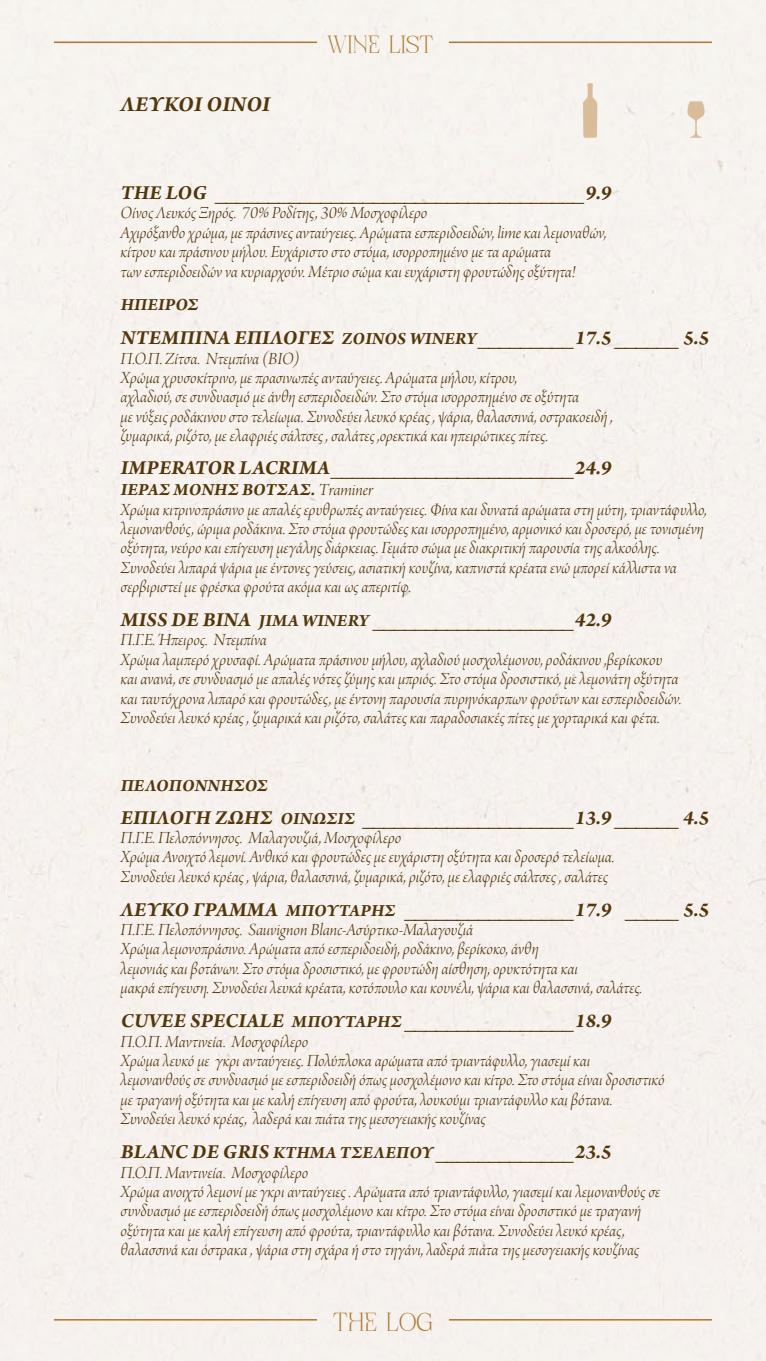
<style>
.page{position:relative;width:766px;height:1361px;background:#fff}
.page>*{position:absolute;margin:0;border:0;box-sizing:border-box;transform-origin:0 0}
.t1{font:30px "Aqala Display FREE";color:#ae762c}
.t2{font:28.5px "Aqala Display FREE";color:#ae762c}
.t3{font:italic 700 22.5px "Arno Pro";letter-spacing:.005em;color:#533609}
.t4{font:italic 700 21px "Arno Pro";letter-spacing:.01em;color:#533609}
.t5{font:18px/19.4px "Arno Pro Light Italic Display";letter-spacing:-.005em;color:#533609}
.t6{font:italic 700 18px "Arno Pro";letter-spacing:.01em;color:#533609}
.s1{font-size:18px}
.s2{font-family:"Arno Pro Light Italic Display";font-weight:400;font-style:normal}
</style>
<div class="page">
<div style="left:0;top:0;width:765px;height:1361px;background:#f6f2ef"></div>
<hr style="left:54px;top:1319px;width:263px;height:1px;background:#ae762c">
<hr style="left:54px;top:42px;width:263px;height:1px;background:#ae762c">
<hr style="left:449px;top:1319px;width:262px;height:1px;background:#ae762c">
<hr style="left:449px;top:42px;width:262px;height:1px;background:#ae762c">
<svg style="left:686px;top:101px;width:19px;height:37px"></svg>
<svg style="left:582px;top:83px;width:15px;height:55px"></svg>
<p class="t3" style="left:121px;top:91px;width:151px">ΛΕΥΚΟΊ ΟΊΝΟΙ</p>
<h2 class="t2" style="left:326px;top:32px;width:108px">WINE LIST</h2>
<p class="t4" style="left:121px;top:180px;width:492px">THE LOG ___________________________________9.9</p>
<p class="t5" style="left:121px;top:204px;width:487px">Οίνος Λευκός Ξηρός. 70% Ροδίτης, 30% Μοσχοφίλερο<br>Αχιρόξανθο χρώμα, με πράσινες ανταύγειες. Αρώματα εσπεριδοειδών, lime και λεμοναθών, κίτρου και πράσινου μήλου. Ευχάριστο στο στόμα, ισορροπημένο με τα αρώματα<br>των εσπεριδοειδών να κυριαρχούν. Μέτριο σώμα και ευχάριστη φρουτώδης οξύτητα!</p>
<p class="t6" style="left:121px;top:294px;width:79px">ΗΠΕΙΡΟΣ</p>
<p class="t4" style="left:121px;top:325px;width:589px">ΝΤΕΜΠΊΝΑ ΕΠΙΛΟΓΈΣ <span class="s1">ZOINOS WINERY</span>_________17.5 ______ 5.5</p>
<p class="t5" style="left:121px;top:350px;width:493px">Π.Ο.Π. Ζίτσα. Ντεμπίνα (ΒΙΟ)<br>Χρώμα χρυσοκίτρινο, με πρασινωπές ανταύγειες. Αρώματα μήλου, κίτρου,<br>αχλαδιού, σε συνδυασμό με άνθη εσπεριδοειδών. Στο στόμα ισορροπημένο σε οξύτητα<br>με νύξεις ροδάκινου στο τελείωμα. Συνοδεύει λευκό κρέας , ψάρια, θαλασσινά, οστρακοειδή , ζυμαρικά, ριζότο, με ελαφριές σάλτσες , σαλάτες ,ορεκτικά και ηπειρώτικες πίτες.</p>
<p class="t4" style="left:121px;top:455px;width:492px">IMPERATOR LACRIMA_______________________24.9</p>
<p class="t6" style="left:121px;top:479px;width:254px">ΙΕΡΆΣ ΜΟΝΉΣ ΒΌΤΣΑΣ. <span class="s2">Τraminer</span></p>
<p class="t5" style="left:121px;top:501px;width:587px">Χρώμα κιτρινοπράσινο με απαλές ερυθρωπές ανταύγειες. Φίνα και δυνατά αρώματα στη μύτη, τριαντάφυλλο, λεμονανθούς, ώριμα ροδάκινα. Στο στόμα φρουτώδες και ισορροπημένο, αρμονικό και δροσερό, με τονισμένη οξύτητα, νεύρο και επίγευση μεγάλης διάρκειας. Γεμάτο σώμα με διακριτική παρουσία της αλκοόλης.<br>Συνοδεύει λιπαρά ψάρια με έντονες γεύσεις, ασιατική κουζίνα, καπνιστά κρέατα ενώ μπορεί κάλλιστα να σερβιριστεί με φρέσκα φρούτα ακόμα και ως απεριτίφ.</p>
<p class="t4" style="left:121px;top:607px;width:492px">MISS DE BINA <span class="s1">JIMA WINERY</span> ___________________42.9</p>
<p class="t5" style="left:121px;top:631px;width:562px">Π.Γ.Ε. Ήπειρος. Ντεμπίνα<br>Χρώμα λαμπερό χρυσαφί. Αρώματα πράσινου μήλου, αχλαδιού μοσχολέμονου, ροδάκινου ,βερίκοκου και ανανά, σε συνδυασμό με απαλές νότες ζύμης και μπριός. Στο στόμα δροσιστικό, με λεμονάτη οξύτητα και ταυτόχρονα λιπαρό και φρουτώδες, με έντονη παρουσία πυρηνόκαρπων φρούτων και εσπεριδοειδών.<br>Συνοδεύει λευκό κρέας , ζυμαρικά και ριζότο, σαλάτες και παραδοσιακές πίτες με χορταρικά και φέτα.</p>
<p class="t6" style="left:121px;top:775px;width:148px">ΠΕΛΟΠΟΝΝΗΣΟΣ</p>
<p class="t4" style="left:121px;top:805px;width:589px">ΕΠΙΛΟΓΉ ΖΩΉΣ <span class="s1">ΟΊΝΩΣΙΣ</span> ____________________13.9 ______ 4.5</p>
<p class="t5" style="left:121px;top:829px;width:495px">Π.Γ.Ε. Πελοπόννησος. Μαλαγουζιά, Μοσχοφίλερο<br>Χρώμα Ανοιχτό λεμονί. Ανθικό και φρουτώδες με ευχάριστη οξύτητα και δροσερό τελείωμα.<br>Συνοδεύει λευκό κρέας , ψάρια, θαλασσινά, ζυμαρικά, ριζότο, με ελαφριές σάλτσες , σαλάτες</p>
<p class="t4" style="left:121px;top:897px;width:589px">ΛΕΥΚΌ ΓΡΆΜΜΑ <span class="s1">ΜΠΟΥΤΆΡΗΣ</span> ________________17.9 _____ 5.5</p>
<p class="t5" style="left:121px;top:921px;width:523px">Π.Γ.Ε. Πελοπόννησος. Sauvignon Blanc-Ασύρτικο-Μαλαγουζιά<br>Χρώμα λεμονοπράσινο. Αρώματα από εσπεριδοειδή, ροδάκινο, βερίκοκο, άνθη<br>λεμονιάς και βοτάνων. Στο στόμα δροσιστικό, με φρουτώδη αίσθηση, ορυκτότητα και<br>μακρά επίγευση. Συνοδεύει λευκά κρέατα, κοτόπουλο και κουνέλι, ψάρια και θαλασσινά, σαλάτες.</p>
<p class="t4" style="left:121px;top:1008px;width:492px">CUVEE SPECIALE <span class="s1">ΜΠΟΥΤΆΡΗΣ</span> ________________18.9</p>
<p class="t5" style="left:121px;top:1032px;width:545px">Π.Ο.Π. Μαντινεία. Μοσχοφίλερο<br>Χρώμα λευκό με γκρι ανταύγειες. Πολύπλοκα αρώματα από τριαντάφυλλο, γιασεμί και λεμονανθούς σε συνδυασμό με εσπεριδοειδή όπως μοσχολέμονο και κίτρο. Στο στόμα είναι δροσιστικό με τραγανή οξύτητα και με καλή επίγευση από φρούτα, λουκούμι τριαντάφυλλο και βότανα.<br>Συνοδεύει λευκό κρέας, λαδερά και πιάτα της μεσογειακής κουζίνας</p>
<p class="t4" style="left:121px;top:1139px;width:492px">BLANC DE GRIS <span class="s1">ΚΤΉΜΑ ΤΣΈΛΕΠΟΥ</span>_____________23.5</p>
<p class="t5" style="left:121px;top:1163px;width:541px">Π.Ο.Π. Μαντινεία. Μοσχοφίλερο<br>Χρώμα ανοιχτό λεμονί με γκρι ανταύγειες . Αρώματα από τριαντάφυλλο, γιασεμί και λεμονανθούς σε συνδυασμό με εσπεριδοειδή όπως μοσχολέμονο και κίτρο. Στο στόμα είναι δροσιστικό με τραγανή οξύτητα και με καλή επίγευση από φρούτα, τριαντάφυλλο και βότανα. Συνοδεύει λευκό κρέας, θαλασσινά και όστρακα , ψάρια στη σχάρα ή στο τηγάνι, λαδερά πιάτα της μεσογειακής κουζίνας</p>
<h1 class="t1" style="left:332px;top:1309px;width:102px">THE log</h1>
</div>
